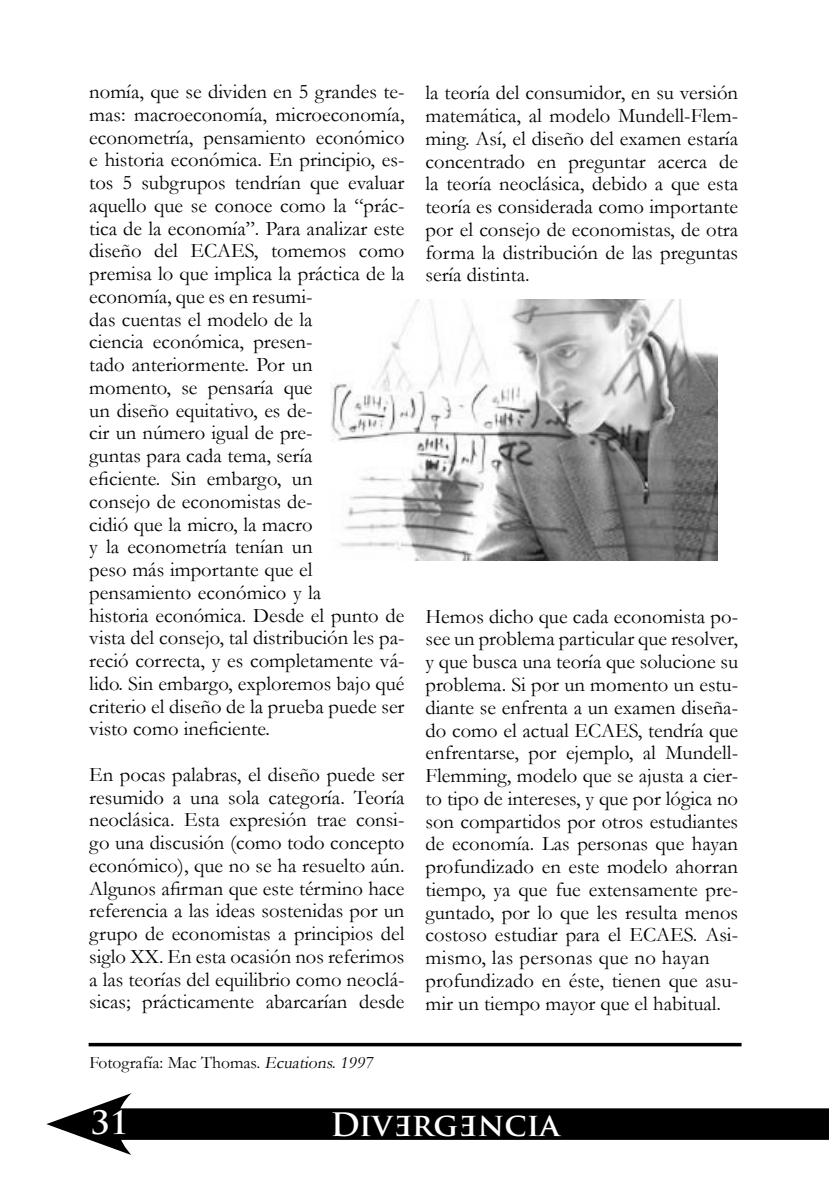
<style>
.page{position:relative;width:829px;height:1191px;background:#fff}
.page>*{position:absolute;margin:0;border:0;box-sizing:border-box;transform-origin:0 0}
.t1{font:700 31.5px "Trajan Pro";letter-spacing:.005em;color:#fff}
.t2{font:20.65px/22.8px "Garamond";color:#000}
.t3{font:17.5px "Garamond";color:#000}
.s1{font-style:italic}
</style>
<div class="page">
<div style="left:99px;top:1108px;width:729px;height:31px;background:#000"></div>
<svg style="left:46px;top:1093px;width:85px;height:62px"></svg>
<img style="left:330px;top:300px;width:387px;height:260px">
<svg style="left:89px;top:1042px;width:652px;height:4px;background:#383838"></svg>
<p class="t2" style="left:89px;top:80px;width:317px">nomía, que se dividen en 5 grandes te&shy;mas: macroeconomía, microeconomía, econometría, pensamiento económico e historia económica. En principio, es&shy;tos 5 subgrupos tendrían que evaluar aquello que se conoce como la “prác&shy;tica de la economía”. Para analizar este diseño del ECAES, tomemos como premisa lo que implica la práctica de la economía, que es en resumi-<br>das cuentas el modelo de la<br>ciencia económica, presen-<br>tado anteriormente. Por un<br>momento, se pensaría que<br>un diseño equitativo, es de-<br>cir un número igual de pre-<br>guntas para cada tema, sería<br>eficiente. Sin embargo, un<br>consejo de economistas de-<br>cidió que la micro, la macro<br>y la econometría tenían un<br>peso más importante que el pensamiento económico y la<br>historia económica. Desde el punto de vista del consejo, tal distribución les pa&shy;reció correcta, y es completamente vá&shy;lido. Sin embargo, exploremos bajo qué criterio el diseño de la prueba puede ser visto como ineficiente.</p>
<p class="t2" style="left:89px;top:762px;width:317px;text-align:justify">En pocas palabras, el diseño puede ser resumido a una sola categoría. Teoría neoclásica. Esta expresión trae consi&shy;go una discusión (como todo concepto económico), que no se ha resuelto aún.<br>Algunos afirman que este término hace referencia a las ideas sostenidas por un grupo de economistas a principios del siglo XX. En esta ocasión nos referimos a las teorías del equilibrio como neoclá&shy;sicas; prácticamente abarcarían desde</p>
<p class="t3" style="left:89px;top:1050px;width:289px">Fotografía: Mac Thomas. <span class="s1">Ecuations.1997</span></p>
<p class="t2" style="left:425px;top:81px;width:314px;text-align:justify">la teoría del consumidor, en su versión matemática, al modelo Mundell-Flem&shy;ming. Así, el diseño del examen estaría concentrado en preguntar acerca de la teoría neoclásica, debido a que esta teoría es considerada como importante por el consejo de economistas, de otra forma la distribución de las preguntas sería distinta.</p>
<p class="t2" style="left:425px;top:604px;width:314px">Hemos dicho que cada economista po&shy;see un problema particular que resolver, y que busca una teoría que solucione su problema. Si por un momento un estu&shy;diante se enfrenta a un examen diseña&shy;do como el actual ECAES, tendría que enfrentarse, por ejemplo, al Mundell-Flemming, modelo que se ajusta a cier&shy;to tipo de intereses, y que por lógica no son compartidos por otros estudiantes de economía. Las personas que hayan profundizado en este modelo ahorran tiempo, ya que fue extensamente pre&shy;guntado, por lo que les resulta menos costoso estudiar para el ECAES. Asi&shy;mismo, las personas que no hayan profundizado en éste, tienen que asu&shy;mir un tiempo mayor que el habitual.</p>
<h1 class="t1" style="left:91px;top:1103px;width:39px">31</h1>
<h1 class="t1" style="left:330px;top:1104px;width:231px">Div rg ncia</h1>
</div>
